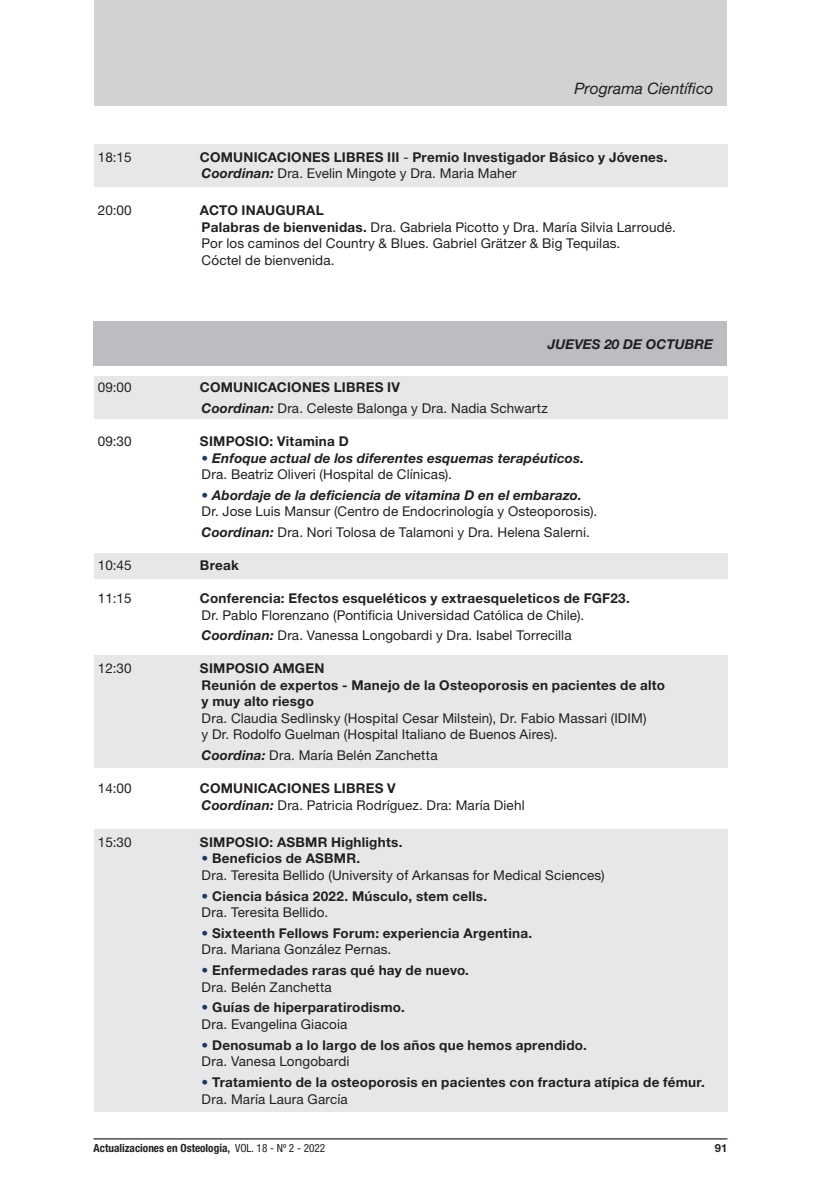
<style>
.page{position:relative;width:821px;height:1191px;background:#fff}
.page>*{position:absolute;margin:0;border:0;box-sizing:border-box;transform-origin:0 0}
.t1{font:italic 15.75px "Helvetica Neue LT Std";color:#231f20}
.t2{font:13.5px "Helvetica Neue LT Std";letter-spacing:.01em;color:#231f20}
.t3{font:700 13.5px "Helvetica Neue LT Std";letter-spacing:.02em;color:#231f20}
.t4{font:italic 700 13.5px "Helvetica Neue LT Std";letter-spacing:.01em;color:#231f20}
.t5{font:700 condensed 11.25px "Helvetica Neue LT Std";color:#231f20}
.t6{font:700 11.25px "Helvetica Neue LT Std";color:#231f20}
.s1{font-weight:400}
.s2{font-weight:700;font-style:italic}
.s3{font-weight:700}
.s4{color:#1f3864}
</style>
<div class="page">
<div style="left:94px;top:376px;width:633px;height:43px;background:#e6e7e9"></div>
<div style="left:94px;top:655px;width:633px;height:112px;background:#e6e7e9"></div>
<div style="left:94px;top:829px;width:633px;height:282px;background:#e6e7e9"></div>
<div style="left:94px;top:553px;width:633px;height:25px;background:#e6e7e9"></div>
<div style="left:94px;top:145px;width:633px;height:42px;background:#e6e7e9"></div>
<div style="left:94px;top:0;width:632px;height:106px;background:#d1d2d4"></div>
<hr style="left:94px;top:1138px;width:633px;height:1px;background:#231f20">
<div style="left:94px;top:321px;width:632px;height:44px;background:#bcbdc0"></div>
<p class="t1" style="left:574px;top:79px;width:141px">Programa Científico</p>
<p class="t2" style="left:98px;top:149px;width:35px">18:15</p>
<p class="t3" style="left:200px;top:148px;width:469px">COMUNICACIONES LIBRES III <span class="s1">-</span> Premio Investigador Básico y Jóvenes.</p>
<p class="t2" style="left:202px;top:165px;width:317px"><span class="s2">Coordinan:</span> Dra. Evelin Mingote y Dra. Maria Maher</p>
<p class="t2" style="left:98px;top:203px;width:35px">20:00</p>
<p class="t3" style="left:200px;top:202px;width:125px">ACTO INAUGURAL</p>
<p class="t2" style="left:202px;top:219px;width:476px"><span class="s3">Palabras de bienvenidas.</span> Dra. Gabriela Picotto y Dra. María Silvia Larroudé.</p>
<p class="t2" style="left:202px;top:236px;width:420px">Por los caminos del Country &amp; Blues. Gabriel Grätzer &amp; Big Tequilas.</p>
<p class="t2" style="left:202px;top:252px;width:134px">Cóctel de bienvenida.</p>
<p class="t4" style="left:548px;top:335px;width:167px">JUEVES 20 DE OCTUBRE</p>
<p class="t2" style="left:98px;top:379px;width:35px">09:00</p>
<p class="t3" style="left:200px;top:379px;width:201px">COMUNICACIONES LIBRES IV</p>
<p class="t2" style="left:202px;top:400px;width:348px"><span class="s2">Coordinan:</span> Dra. Celeste Balonga y Dra. Nadia Schwartz</p>
<p class="t2" style="left:98px;top:433px;width:35px">09:30</p>
<p class="t3" style="left:200px;top:433px;width:150px">SIMPOSIO: Vitamina D</p>
<p class="t4" style="left:202px;top:449px;width:384px"><span class="s4">•</span> Enfoque actual de los diferentes esquemas terapéuticos.</p>
<p class="t2" style="left:202px;top:466px;width:252px">Dra. Beatriz Oliveri (Hospital de Clínicas).</p>
<p class="t4" style="left:202px;top:486px;width:382px"><span class="s4">•</span> Abordaje de la deficiencia de vitamina D en el embarazo.</p>
<p class="t2" style="left:202px;top:503px;width:397px">Dr. Jose Luis Mansur (Centro de Endocrinología y Osteoporosis).</p>
<p class="t2" style="left:202px;top:524px;width:390px"><span class="s2">Coordinan:</span> Dra. Nori Tolosa de Talamoni y Dra. Helena Salerni.</p>
<p class="t2" style="left:98px;top:557px;width:35px">10:45</p>
<p class="t3" style="left:200px;top:557px;width:40px">Break</p>
<p class="t2" style="left:98px;top:590px;width:35px">11:15</p>
<p class="t3" style="left:200px;top:590px;width:431px">Conferencia: Efectos esqueléticos y extraesqueleticos de FGF23.</p>
<p class="t2" style="left:202px;top:606px;width:384px">Dr. Pablo Florenzano (Pontificia Universidad Católica de Chile).</p>
<p class="t2" style="left:202px;top:627px;width:371px"><span class="s2">Coordinan:</span> Dra. Vanessa Longobardi y Dra. Isabel Torrecilla</p>
<p class="t2" style="left:98px;top:660px;width:35px">12:30</p>
<p class="t3" style="left:200px;top:660px;width:126px">SIMPOSIO AMGEN</p>
<p class="t3" style="left:202px;top:676px;width:465px">Reunión de expertos - Manejo de la Osteoporosis en pacientes de alto</p>
<p class="t3" style="left:202px;top:693px;width:114px">y muy alto riesgo</p>
<p class="t2" style="left:202px;top:710px;width:446px">Dra. Claudia Sedlinsky (Hospital Cesar Milstein), Dr. Fabio Massari (IDIM)</p>
<p class="t2" style="left:202px;top:726px;width:357px">y Dr. Rodolfo Guelman (Hospital Italiano de Buenos Aires).</p>
<p class="t2" style="left:202px;top:747px;width:237px"><span class="s2">Coordina:</span> Dra. María Belén Zanchetta</p>
<p class="t2" style="left:98px;top:780px;width:35px">14:00</p>
<p class="t3" style="left:200px;top:780px;width:197px">COMUNICACIONES LIBRES V</p>
<p class="t2" style="left:202px;top:796px;width:324px"><span class="s2">Coordinan:</span> Dra. Patricia Rodríguez. Dra: María Diehl</p>
<p class="t2" style="left:98px;top:834px;width:35px">15:30</p>
<p class="t3" style="left:200px;top:833px;width:204px">SIMPOSIO: ASBMR Highlights.</p>
<p class="t3" style="left:202px;top:850px;width:160px"><span class="s4">•</span> Beneficios de ASBMR.</p>
<p class="t2" style="left:202px;top:867px;width:404px">Dra. Teresita Bellido (University of Arkansas for Medical Sciences)</p>
<p class="t3" style="left:202px;top:887px;width:287px"><span class="s4">•</span> Ciencia básica 2022. Músculo, stem cells.</p>
<p class="t2" style="left:202px;top:904px;width:128px">Dra. Teresita Bellido.</p>
<p class="t3" style="left:202px;top:924px;width:332px"><span class="s4">•</span> Sixteenth Fellows Forum: experiencia Argentina.</p>
<p class="t2" style="left:202px;top:941px;width:191px">Dra. Mariana González Pernas.</p>
<p class="t3" style="left:202px;top:962px;width:269px"><span class="s4">•</span> Enfermedades raras qué hay de nuevo.</p>
<p class="t2" style="left:202px;top:979px;width:132px">Dra. Belén Zanchetta</p>
<p class="t3" style="left:202px;top:999px;width:205px"><span class="s4">•</span> Guías de hiperparatirodismo.</p>
<p class="t2" style="left:202px;top:1016px;width:147px">Dra. Evangelina Giacoia</p>
<p class="t3" style="left:202px;top:1036px;width:387px"><span class="s4">•</span> Denosumab a lo largo de los años que hemos aprendido.</p>
<p class="t2" style="left:202px;top:1053px;width:149px">Dra. Vanesa Longobardi</p>
<p class="t3" style="left:202px;top:1073px;width:505px"><span class="s4">•</span> Tratamiento de la osteoporosis en pacientes con fractura atípica de fémur.</p>
<p class="t2" style="left:202px;top:1090px;width:148px">Dra. María Laura García</p>
<p class="t5" style="left:94px;top:1141px;width:233px">Actualizaciones en Osteología, <span class="s1">VOL. 18 - Nº 2 - 2022</span></p>
<p class="t6" style="left:715px;top:1141px;width:14px">91</p>
</div>
